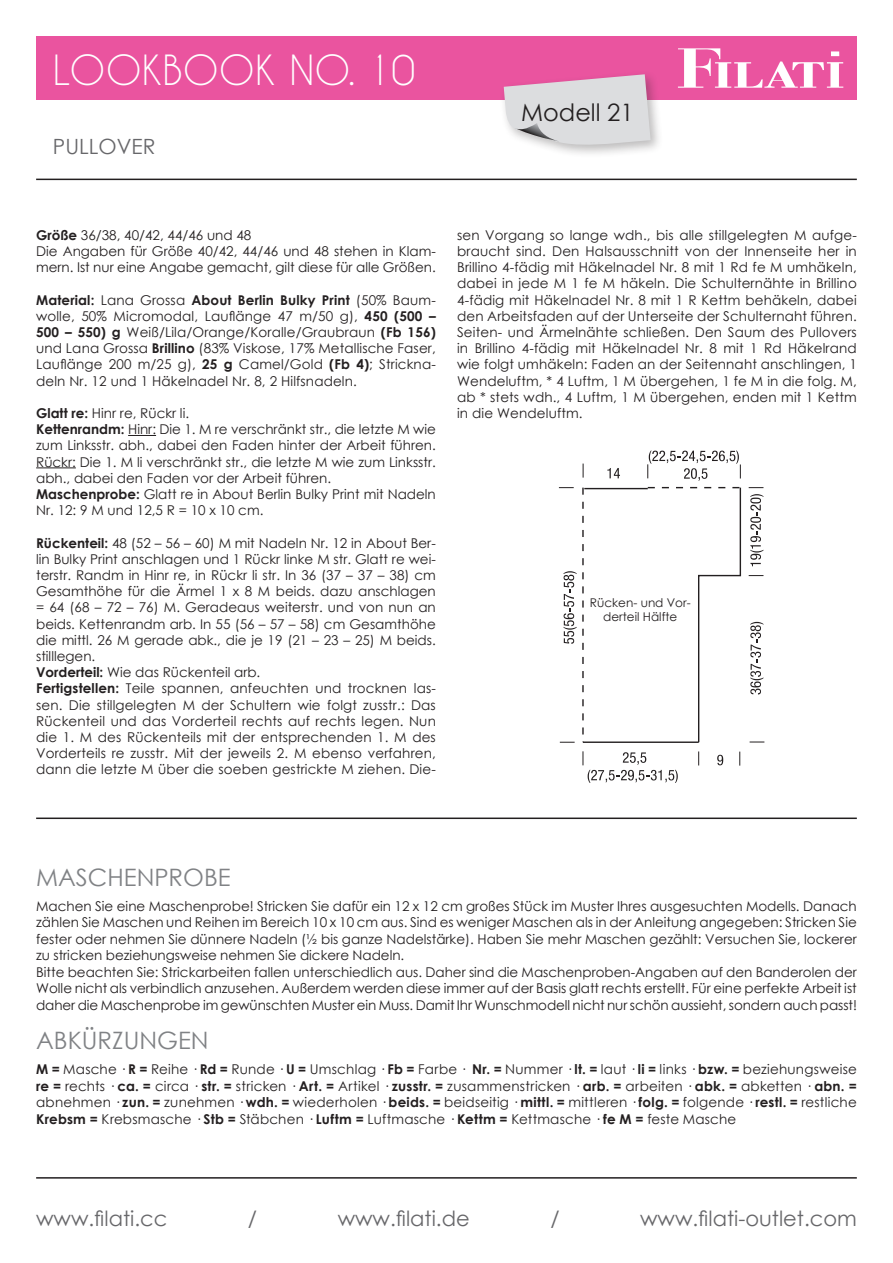
<style>
.page{position:relative;width:893px;height:1263px;background:#fff}
.page>*{position:absolute;margin:0;border:0;box-sizing:border-box;transform-origin:0 0}
.t1{font:39px "Caviar Dreams";color:#fff}
.Helvetica_Light{font:24px "Century Gothic";color:#808285}
.t2{font:24px "Century Gothic";color:#231f20}
.t3{font:21px "Century Gothic";color:#67676a}
.Fliesstext{font:13.5px/16.2px "Century Gothic";color:#231f20;text-align:justify}
.Helvetica_Light-2{font:13.5px/16.5px "Century Gothic";letter-spacing:-.005em;color:#231f20;text-align:justify}
.Schnitt{font:12px/14.4px "Century Gothic";color:#231f20;text-align:center}
.s1{font-weight:700}
</style>
<div class="page">
<hr style="left:36px;top:1177px;width:821px;height:1px;background:#231f20">
<hr style="left:36px;top:817px;width:821px;height:2px;background:#231f20">
<hr style="left:36px;top:179px;width:821px;height:1px;background:#231f20">
<div style="left:36px;top:36px;width:821px;height:64px;background:#ea549f"></div>
<div style="left:499px;top:70px;width:165px;height:88px;background:#231f20;opacity:.3"></div>
<svg style="left:504px;top:74px;width:147px;height:76px"></svg>
<svg style="left:678px;top:48px;width:165px;height:40px"></svg>
<svg style="left:128px;top:435px;width:28px;height:1px"></svg>
<hr style="left:36px;top:467px;width:40px;height:1px;background:#231f20">
<svg style="left:698px;top:751px;width:1px;height:14px"></svg>
<svg style="left:739px;top:752px;width:1px;height:14px"></svg>
<svg style="left:750px;top:741px;width:14px;height:1px"></svg>
<svg style="left:749px;top:575px;width:14px;height:1px"></svg>
<svg style="left:583px;top:464px;width:1px;height:14px"></svg>
<svg style="left:749px;top:487px;width:14px;height:1px"></svg>
<svg style="left:582px;top:751px;width:96px;height:32px"></svg>
<svg style="left:717px;top:755px;width:6px;height:10px"></svg>
<svg style="left:750px;top:494px;width:13px;height:72px"></svg>
<svg style="left:647px;top:450px;width:95px;height:293px"></svg>
<svg style="left:559px;top:487px;width:25px;height:256px"></svg>
<hr style="left:583px;top:741px;width:116px;height:2px;background:#231f20">
<hr style="left:584px;top:488px;width:64px;height:1px;background:#231f20">
<svg style="left:750px;top:622px;width:13px;height:72px"></svg>
<svg style="left:607px;top:468px;width:13px;height:10px"></svg>
<p class="t1" style="left:53px;top:47px;width:364px">LOOKBOOK NO. 10</p>
<p class="t3" style="left:53px;top:131px;width:104px">PULLOVER</p>
<p class="t2" style="left:521px;top:96px;width:114px">Modell 21</p>
<p class="Fliesstext" style="left:36px;top:227px;width:217px"><span class="s1">Größe</span> 36/38, 40/42, 44/46 und 48</p>
<p class="Fliesstext" style="left:36px;top:243px;width:401px">Die Angaben für Größe 40/42, 44/46 und 48 stehen in Klam&shy;mern. Ist nur eine Angabe gemacht, gilt diese für alle Größen.</p>
<p class="Fliesstext" style="left:36px;top:291px;width:401px"><span class="s1">Material:</span> Lana Grossa <span class="s1">About Berlin Bulky Print</span> (50% Baum&shy;wolle, 50% Micromodal, Lauflänge 47 m/50 g), <span class="s1">450 (500 – 500 – 550) g</span> Weiß/Lila/Orange/Koralle/Graubraun <span class="s1">(Fb 156) </span>und Lana Grossa <span class="s1">Brillino</span> (83% Viskose, 17% Metallische Faser, Lauflänge 200 m/25 g), <span class="s1">25 g</span> Camel/Gold <span class="s1">(Fb 4)</span>; Strickna&shy;deln Nr. 12 und 1 Häkelnadel Nr. 8, 2 Hilfsnadeln.</p>
<p class="Fliesstext" style="left:36px;top:405px;width:154px"><span class="s1">Glatt re:</span> Hinr re, Rückr li.</p>
<p class="Fliesstext" style="left:36px;top:421px;width:401px"><span class="s1">Kettenrandm:</span> Hinr: Die 1. M re verschränkt str., die letzte M wie zum Linksstr. abh., dabei den Faden hinter der Arbeit führen.<br>Rückr: Die 1. M li verschränkt str., die letzte M wie zum Linksstr. abh., dabei den Faden vor der Arbeit führen.</p>
<p class="Fliesstext" style="left:36px;top:486px;width:401px"><span class="s1">Maschenprobe:</span> Glatt re in About Berlin Bulky Print mit Nadeln<br>Nr. 12: 9 M und 12,5 R = 10 x 10 cm.</p>
<p class="Fliesstext" style="left:36px;top:534px;width:401px"><span class="s1">Rückenteil:</span> 48 (52 – 56 – 60) M mit Nadeln Nr. 12 in About Ber&shy;lin Bulky Print anschlagen und 1 Rückr linke M str. Glatt re wei&shy;terstr. Randm in Hinr re, in Rückr li str. In 36 (37 – 37 – 38) cm Gesamthöhe für die Ärmel 1 x 8 M beids. dazu anschlagen = 64 (68 – 72 – 76) M. Geradeaus weiterstr. und von nun an beids. Kettenrandm arb. In 55 (56 – 57 – 58) cm Gesamthöhe die mittl. 26 M gerade abk., die je 19 (21 – 23 – 25) M beids. stilllegen.</p>
<p class="Fliesstext" style="left:36px;top:664px;width:226px"><span class="s1">Vorderteil:</span> Wie das Rückenteil arb.</p>
<p class="Fliesstext" style="left:36px;top:680px;width:401px"><span class="s1">Fertigstellen:</span> Teile spannen, anfeuchten und trocknen las&shy;sen. Die stillgelegten M der Schultern wie folgt zusstr.: Das Rückenteil und das Vorderteil rechts auf rechts legen. Nun die 1. M des Rückenteils mit der entsprechenden 1. M des Vorderteils re zusstr. Mit der jeweils 2. M ebenso verfahren, dann die letzte M über die soeben gestrickte M ziehen. Die-</p>
<p class="Fliesstext" style="left:457px;top:227px;width:401px">sen Vorgang so lange wdh., bis alle stillgelegten M aufge&shy;braucht sind. Den Halsausschnitt von der Innenseite her in Brillino 4-fädig mit Häkelnadel Nr. 8 mit 1 Rd fe M umhäkeln, dabei in jede M 1 fe M häkeln. Die Schulternähte in Brillino 4-fädig mit Häkelnadel Nr. 8 mit 1 R Kettm behäkeln, dabei den Arbeitsfaden auf der Unterseite der Schulternaht führen.<br>Seiten- und Ärmelnähte schließen. Den Saum des Pullovers in Brillino 4-fädig mit Häkelnadel Nr. 8 mit 1 Rd Häkelrand wie folgt umhäkeln: Faden an der Seitennaht anschlingen, 1<br>Wendeluftm, * 4 Luftm, 1 M übergehen, 1 fe M in die folg. M, ab * stets wdh., 4 Luftm, 1 M übergehen, enden mit 1 Kettm in die Wendeluftm.</p>
<p class="Schnitt" style="left:590px;top:595px;width:102px">Rücken- und Vor&shy;derteil Hälfte</p>
<p class="Helvetica_Light" style="left:36px;top:860px;width:196px">MASCHENPROBE</p>
<p class="Helvetica_Light-2" style="left:36px;top:897px;width:822px">Machen Sie eine Maschenprobe! Stricken Sie dafür ein 12 x 12 cm großes Stück im Muster Ihres ausgesuchten Modells. Danach zählen Sie Maschen und Reihen im Bereich 10 x 10 cm aus. Sind es weniger Maschen als in der Anleitung angegeben: Stricken Sie fester oder nehmen Sie dünnere Nadeln (½ bis ganze Nadelstärke). Haben Sie mehr Maschen gezählt: Versuchen Sie, lockerer zu stricken beziehungsweise nehmen Sie dickere Nadeln.</p>
<p class="Helvetica_Light-2" style="left:36px;top:963px;width:822px">Bitte beachten Sie: Strickarbeiten fallen unterschiedlich aus. Daher sind die Maschenproben-Angaben auf den Banderolen der Wolle nicht als verbindlich anzusehen. Außerdem werden diese immer auf der Basis glatt rechts erstellt. Für eine perfekte Arbeit ist daher die Maschenprobe im gewünschten Muster ein Muss. Damit Ihr Wunschmodell nicht nur schön aussieht, sondern auch passt!</p>
<p class="Helvetica_Light" style="left:36px;top:1023px;width:174px">ABKÜRZUNGEN</p>
<p class="Fliesstext" style="left:36px;top:1061px;width:822px"><span class="s1">M =</span> Masche · <span class="s1">R =</span> Reihe · <span class="s1">Rd =</span> Runde · <span class="s1">U =</span> Umschlag · <span class="s1">Fb =</span> Farbe · <span class="s1">Nr. =</span> Nummer · <span class="s1">lt. =</span> laut · <span class="s1">li =</span> links · <span class="s1">bzw. =</span> beziehungsweise <span class="s1">re =</span> rechts · <span class="s1">ca. =</span> circa · <span class="s1">str. =</span> stricken · <span class="s1">Art. =</span> Artikel · <span class="s1">zusstr. =</span> zusammenstricken · <span class="s1">arb. =</span> arbeiten · <span class="s1">abk. =</span> abketten · <span class="s1">abn. = </span>abnehmen · <span class="s1">zun. =</span> zunehmen · <span class="s1">wdh. =</span> wiederholen · <span class="s1">beids. =</span> beidseitig · <span class="s1">mittl. =</span> mittleren · <span class="s1">folg. =</span> folgende · <span class="s1">restl. =</span> restliche <span class="s1">Krebsm =</span> Krebsmasche · <span class="s1">Stb =</span> Stäbchen · <span class="s1">Luftm =</span> Luftmasche · <span class="s1">Kettm =</span> Kettmasche · <span class="s1">fe M =</span> feste Masche</p>
<p class="t3" style="left:36px;top:1204px;width:133px">www.filati.cc</p>
<p class="t3" style="left:248px;top:1204px;width:11px">/</p>
<p class="t3" style="left:338px;top:1204px;width:134px">www.filati.de</p>
<p class="t3" style="left:550px;top:1204px;width:11px">/</p>
<p class="t3" style="left:640px;top:1204px;width:218px">www.filati-outlet.com</p>
</div>
